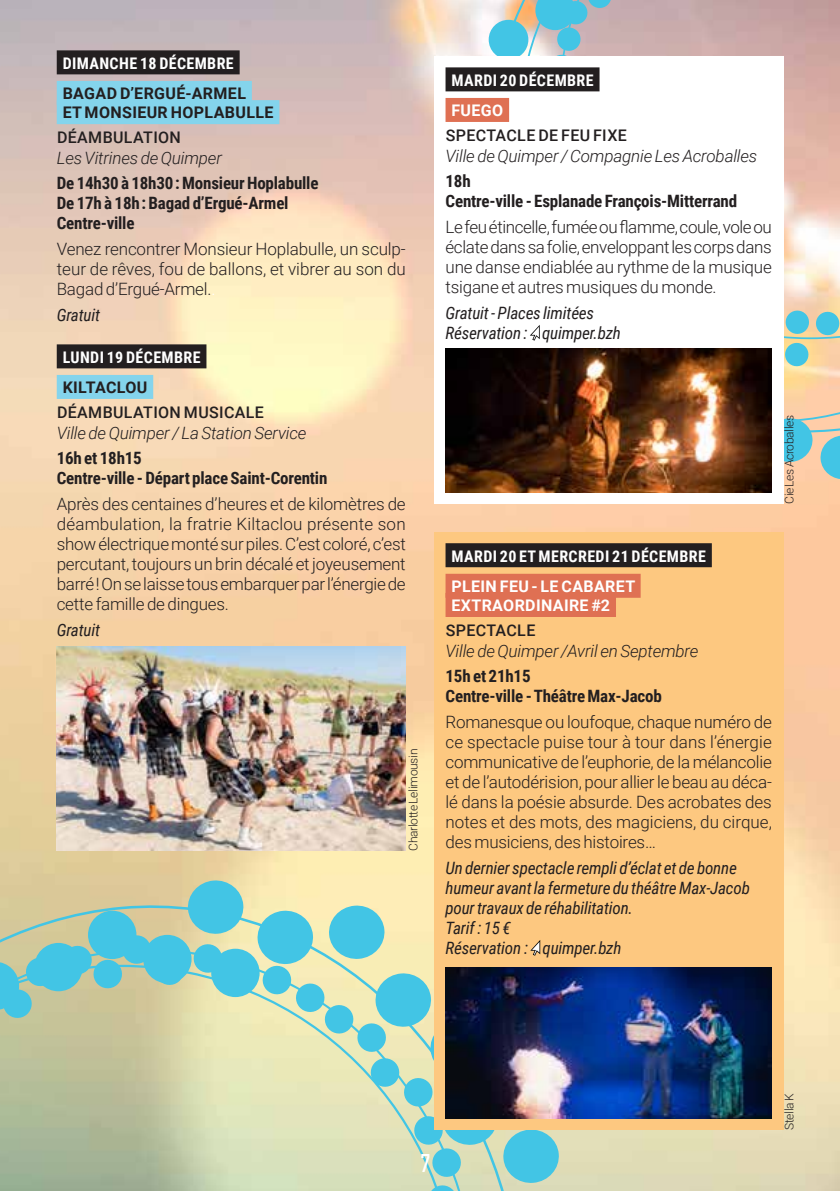
<style>
.page{position:relative;width:840px;height:1191px;background:#fff}
.page>*{position:absolute;margin:0;border:0;box-sizing:border-box;transform-origin:0 0}
.t1{font:700 24px "Rex";color:#fff}
.t2{font:300 17px/20px "Roboto";letter-spacing:-.01em;color:#231f20;text-align:justify}
.t3{font:700 17px/20px "Roboto Condensed";letter-spacing:-.01em;color:#231f20}
.t4{font:italic 17px/20px "Roboto Condensed";letter-spacing:-.01em;color:#231f20}
.t5{font:italic 300 17px "Roboto";letter-spacing:-.01em;color:#231f20}
.t6{font:700 16px "Roboto Condensed";letter-spacing:.025em;color:#fff}
.t7{font:500 16px "Roboto";letter-spacing:.025em;color:#231f20}
.t8{font:700 16px/19.2px "Roboto";letter-spacing:.025em;color:#231f20}
.t9{font:700 16px/19.2px "Roboto";letter-spacing:.025em;color:#fff}
.t10{font:300 12px "Roboto";letter-spacing:-.02em;color:#231f20}
.s1{color:#fff}
</style>
<div class="page">
<img style="left:0;top:0;width:839px;height:1191px">
<svg style="left:485px;top:0;width:354px;height:444px;background:#cec0b8"></svg>
<svg style="left:782px;top:417px;width:31px;height:46px"></svg>
<svg style="left:819px;top:434px;width:20px;height:46px"></svg>
<svg style="left:0;top:898px;width:62px;height:293px;background:#a8bfa3"></svg>
<div style="left:434px;top:57px;width:348px;height:447px;background:#fff"></div>
<div style="left:445px;top:67px;width:154px;height:24px;background:#231f20"></div>
<div style="left:445px;top:98px;width:64px;height:24px;background:#df7053"></div>
<svg style="left:530px;top:325px;width:9px;height:16px"></svg>
<div style="left:434px;top:532px;width:348px;height:598px;background:#fdc880"></div>
<div style="left:445px;top:543px;width:266px;height:24px;background:#231f20"></div>
<div style="left:445px;top:574px;width:195px;height:24px;background:#df7053"></div>
<div style="left:445px;top:593px;width:170px;height:24px;background:#df7053"></div>
<svg style="left:62px;top:879px;width:497px;height:312px;background:#c0d3b3"></svg>
<div style="left:57px;top:50px;width:182px;height:24px;background:#231f20"></div>
<div style="left:57px;top:81px;width:195px;height:24px;background:#84d4ec"></div>
<div style="left:57px;top:100px;width:222px;height:24px;background:#84d4ec"></div>
<div style="left:57px;top:344px;width:149px;height:24px;background:#231f20"></div>
<div style="left:57px;top:375px;width:96px;height:24px;background:#84d4ec"></div>
<img style="left:57px;top:647px;width:348px;height:204px">
<img style="left:445px;top:349px;width:326px;height:143px">
<img style="left:445px;top:967px;width:326px;height:151px">
<p class="t6" style="left:63px;top:52px;width:172px">DIMANCHE 18 DÉCEMBRE</p>
<p class="t8" style="left:63px;top:83px;width:212px">BAGAD D’ERGUÉ-ARMEL<br>ET MONSIEUR HOPLABULLE</p>
<p class="t7" style="left:57px;top:126px;width:125px">DÉAMBULATION</p>
<p class="t5" style="left:57px;top:146px;width:167px">Les Vitrines de Quimper</p>
<p class="t3" style="left:57px;top:173px;width:263px">De 14h30 à 18h30 : Monsieur Hoplabulle<br>De 17h à 18h : Bagad d’Ergué-Armel<br>Centre-ville</p>
<p class="t2" style="left:57px;top:238px;width:350px">Venez rencontrer Monsieur Hoplabulle, un sculp&shy;teur de rêves, fou de ballons, et vibrer au son du Bagad d’Ergué-Armel.<span class="s1">.</span></p>
<p class="t4" style="left:57px;top:304px;width:45px">Gratuit</p>
<p class="t6" style="left:63px;top:346px;width:139px">LUNDI 19 DÉCEMBRE</p>
<p class="t8" style="left:63px;top:377px;width:86px">KILTACLOU</p>
<p class="t7" style="left:57px;top:401px;width:208px">DÉAMBULATION MUSICALE</p>
<p class="t5" style="left:57px;top:420px;width:251px">Ville de Quimper / La Station Service</p>
<p class="t3" style="left:57px;top:447px;width:272px">16h et 18h15<br>Centre-ville - Départ place Saint-Corentin</p>
<p class="t2" style="left:57px;top:493px;width:350px">Après des centaines d’heures et de kilomètres de déambulation, la fratrie Kiltaclou présente son show électrique monté sur piles. C’est coloré, c’est percutant, toujours un brin décalé et joyeusement barré ! On se laisse tous embarquer par l’énergie de cette famille de dingues.</p>
<p class="t4" style="left:57px;top:619px;width:45px">Gratuit</p>
<p class="t10" style="left:405px;top:851px;width:104px;rotate:-90deg">Charlotte Lelimousin</p>
<p class="t6" style="left:451px;top:69px;width:144px">MARDI 20 DÉCEMBRE</p>
<p class="t9" style="left:451px;top:100px;width:53px">FUEGO</p>
<p class="t7" style="left:445px;top:124px;width:182px">SPECTACLE DE FEU FIXE</p>
<p class="t5" style="left:445px;top:144px;width:313px">Ville de Quimper / Compagnie Les Acroballes</p>
<p class="t3" style="left:445px;top:171px;width:293px">18h<br>Centre-ville - Esplanade François-Mitterrand</p>
<p class="t2" style="left:445px;top:216px;width:327px">Le feu étincelle, fumée ou flamme, coule, vole ou éclate dans sa folie, enveloppant les corps dans une danse endiablée au rythme de la musique tsigane et autres musiques du monde.</p>
<p class="t4" style="left:445px;top:302px;width:177px">Gratuit - Places limitées<br>Réservation : quimper.bzh</p>
<p class="t10" style="left:780px;top:504px;width:91px;rotate:-90deg">Cie Les Acroballes</p>
<p class="t6" style="left:451px;top:544px;width:256px">MARDI 20 ET MERCREDI 21 DÉCEMBRE</p>
<p class="t9" style="left:451px;top:576px;width:185px">PLEIN FEU - LE CABARET<br>EXTRAORDINAIRE #2</p>
<p class="t7" style="left:445px;top:619px;width:91px">SPECTACLE</p>
<p class="t5" style="left:445px;top:638px;width:254px">Ville de Quimper /Avril en Septembre</p>
<p class="t3" style="left:445px;top:665px;width:218px">15h et 21h15<br>Centre-ville - Théâtre Max-Jacob</p>
<p class="t2" style="left:445px;top:711px;width:328px">Romanesque ou loufoque, chaque numéro de ce spectacle puise tour à tour dans l’énergie communicative de l’euphorie, de la mélancolie et de l’autodérision, pour allier le beau au déca&shy;lé dans la poésie absurde. Des acrobates des notes et des mots, des magiciens, du cirque, des musiciens, des histoires…</p>
<p class="t4" style="left:445px;top:857px;width:306px">Un dernier spectacle rempli d’éclat et de bonne humeur avant la fermeture du théâtre Max-Jacob pour travaux de réhabilitation.<br>Tarif : 15 €<br>Réservation : quimper.bzh</p>
<h1 class="t1" style="left:420px;top:1147px;width:11px">7</h1>
<p class="t10" style="left:780px;top:1130px;width:39px;rotate:-90deg">Stella K</p>
</div>
